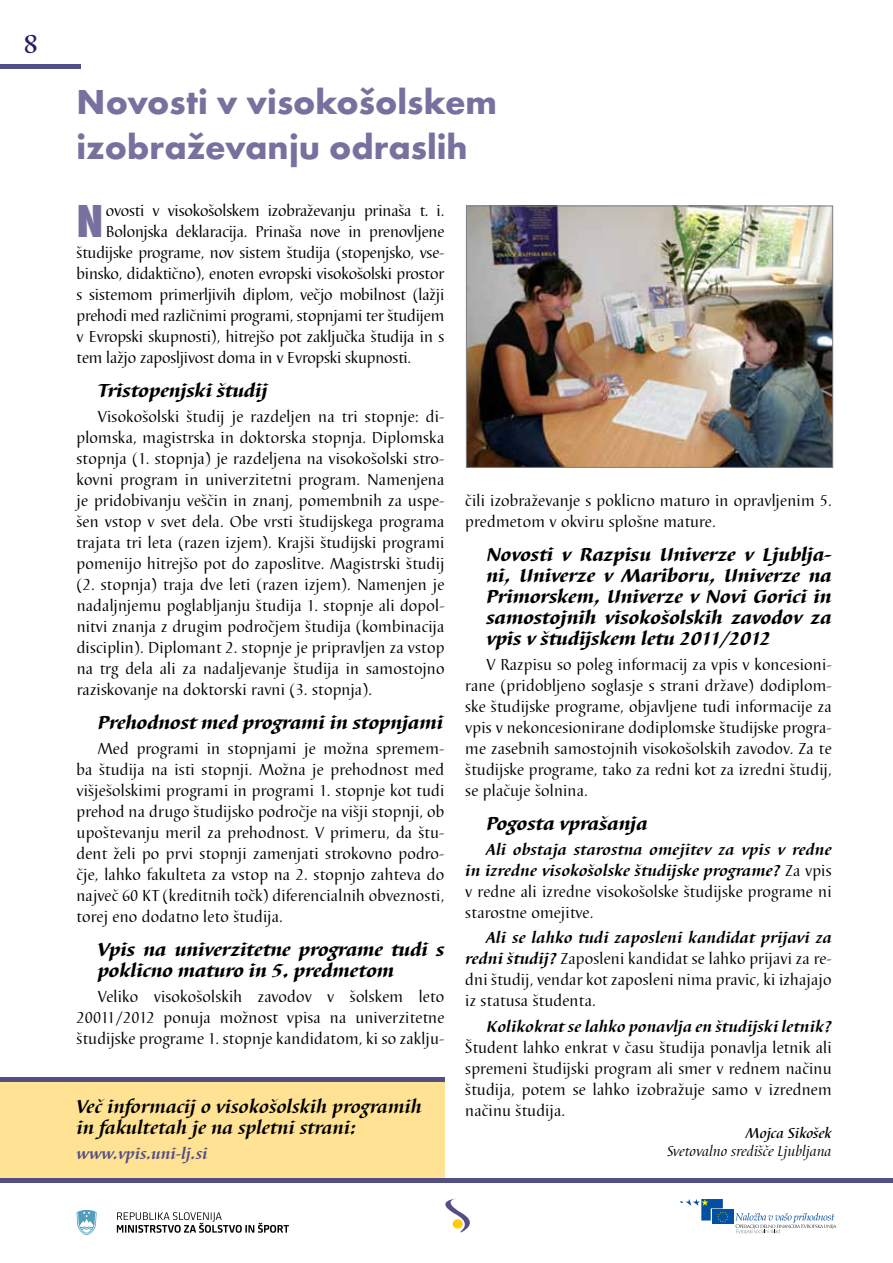
<style>
.page{position:relative;width:893px;height:1263px;background:#fff}
.page>*{position:absolute;margin:0;border:0;box-sizing:border-box;transform-origin:0 0}
.t1{font:48px "Futura TEE Extr Bold Cond";color:#78719f}
.t2{font:700 36px/45px "Futura TEE";color:#78719f}
.t3{font:500 27px "Barbedor TEE";color:#221e67}
.t4{font:19.5px/21px "Barbedor TEE Heav Ital";color:#000}
.t5{font:italic 700 19.5px/21px "Barbedor TEE";color:#000}
.t6{font:16.5px/21px "Barbedor TEE";letter-spacing:-.01em;color:#000;text-align:justify}
.t7{font:italic 700 16.5px/21px "Barbedor TEE";letter-spacing:.01em;color:#000;text-align:justify}
.t8{font:16.5px/21px "Barbedor TEE";letter-spacing:.01em;color:#000}
.t9{font:italic 700 16.5px "Barbedor TEE";color:#544e86}
.t10{font:italic 15px "Barbedor TEE";color:#000}
.t11{font:italic 500 15px "Barbedor TEE";color:#000}
.s1{font-weight:400;font-style:normal}
.s2{font-weight:700;font-style:italic}
</style>
<div class="page">
<svg style="left:445px;top:1198px;width:25px;height:34px"></svg>
<div style="left:453px;top:1219px;width:10px;height:9px;background:#ffcb05;border-radius:50%"></div>
<div style="left:712px;top:1210px;width:22px;height:14px;background:#034fa1"></div>
<svg style="left:680px;top:1199px;width:48px;height:23px"></svg>
<svg style="left:735px;top:1213px;width:102px;height:21px"></svg>
<svg style="left:117px;top:1212px;width:172px;height:21px"></svg>
<svg style="left:77px;top:1210px;width:20px;height:25px"></svg>
<div style="left:0;top:1078px;width:444px;height:104px;background:#ffe293"></div>
<hr style="left:0;top:1078px;width:444px;height:4px;background:#544e86">
<img style="left:468px;top:208px;width:363px;height:258px">
<div style="left:466px;top:206px;width:367px;height:262px;border:1px solid #808285"></div>
<hr style="left:0;top:1178px;width:893px;height:4px;background:#544e86">
<hr style="left:0;top:64px;width:81px;height:4px;background:#544e86">
<h3 class="t3" style="left:24px;top:28px;width:16px">8</h3>
<h2 class="t2" style="left:77px;top:78px;width:422px">Novosti v visokošolskem izobraževanju odraslih</h2>
<h1 class="t1" style="left:77px;top:194px;width:29px">N</h1>
<p class="t6" style="left:106px;top:201px;width:340px">ovosti v visokošolskem izobraževanju prinaša t. i.</p>
<p class="t6" style="left:106px;top:222px;width:340px">Bolonjska deklaracija. Prinaša nove in prenovljene</p>
<p class="t6" style="left:77px;top:243px;width:369px">študijske programe, nov sistem študija (stopenjsko, vse-</p>
<p class="t6" style="left:77px;top:264px;width:369px">binsko, didaktično), enoten evropski visokošolski prostor</p>
<p class="t6" style="left:77px;top:285px;width:369px">s sistemom primerljivih diplom, večjo mobilnost (lažji</p>
<p class="t6" style="left:77px;top:306px;width:369px">prehodi med različnimi programi, stopnjami ter študijem</p>
<p class="t6" style="left:76px;top:327px;width:369px">v Evropski skupnosti), hitrejšo pot zaključka študija in s</p>
<p class="t6" style="left:76px;top:348px;width:336px">tem lažjo zaposljivost doma in v Evropski skupnosti.</p>
<p class="t4" style="left:98px;top:381px;width:171px">Tristopenjski študij</p>
<p class="t6" style="left:76px;top:407px;width:370px;text-indent:21px">Visokošolski študij je razdeljen na tri stopnje: di&shy;plomska, magistrska in doktorska stopnja. Diplomska stopnja (1. stopnja) je razdeljena na visokošolski stro&shy;kovni program in univerzitetni program. Namenjena je pridobivanju veščin in znanj, pomembnih za uspe&shy;šen vstop v svet dela. Obe vrsti študijskega programa trajata tri leta (razen izjem). Krajši študijski programi pomenijo hitrejšo pot do zaposlitve. Magistrski študij (2. stopnja) traja dve leti (razen izjem). Namenjen je nadaljnjemu poglabljanju študija 1. stopnje ali dopol&shy;nitvi znanja z drugim področjem študija (kombinacija disciplin). Diplomant 2. stopnje je pripravljen za vstop na trg dela ali za nadaljevanje študija in samostojno raziskovanje na doktorski ravni (3. stopnja).</p>
<p class="t4" style="left:98px;top:713px;width:347px">Prehodnost med programi in stopnjami</p>
<p class="t6" style="left:76px;top:739px;width:369px;text-indent:21px">Med programi in stopnjami je možna spremem&shy;ba študija na isti stopnji. Možna je prehodnost med višješolskimi programi in programi 1. stopnje kot tudi prehod na drugo študijsko področje na višji stopnji, ob upoštevanju meril za prehodnost. V primeru, da štu&shy;dent želi po prvi stopnji zamenjati strokovno podro&shy;čje, lahko fakulteta za vstop na 2. stopnjo zahteva do največ 60 KT (kreditnih točk) diferencialnih obveznosti, torej eno dodatno leto študija.</p>
<p class="t4" style="left:98px;top:940px;width:348px">Vpis na univerzitetne programe tudi s poklicno maturo in 5. predmetom</p>
<p class="t6" style="left:77px;top:987px;width:369px;text-indent:21px">Veliko visokošolskih zavodov v šolskem leto 20011/2012 ponuja možnost vpisa na univerzitetne študijske programe 1. stopnje kandidatom, ki so zaklju-</p>
<p class="t8" style="left:465px;top:491px;width:368px">čili izobraževanje s poklicno maturo in opravljenim 5. predmetom v okviru splošne mature.</p>
<p class="t4" style="left:486px;top:544px;width:347px;text-align:justify">Novosti v Razpisu Univerze v Ljublja&shy;ni, Univerze v Mariboru, Univerze na Primorskem, Univerze v Novi Gorici in samostojnih visokošolskih zavodov za vpis v študijskem letu 2011/2012</p>
<p class="t6" style="left:465px;top:655px;width:368px;text-indent:21px">V Razpisu so poleg informacij za vpis v koncesioni&shy;rane (pridobljeno soglasje s strani države) dodiplom&shy;ske študijske programe, objavljene tudi informacije za vpis v nekoncesionirane dodiplomske študijske progra&shy;me zasebnih samostojnih visokošolskih zavodov. Za te študijske programe, tako za redni kot za izredni študij, se plačuje šolnina.</p>
<p class="t4" style="left:486px;top:813px;width:163px">Pogosta vprašanja</p>
<p class="t7" style="left:465px;top:839px;width:368px;text-indent:21px">Ali obstaja starostna omejitev za vpis v redne in izredne visokošolske študijske programe? <span class="s1">Za vpis v redne ali izredne visokošolske študijske programe ni starostne omejitve.</span></p>
<p class="t6" style="left:465px;top:928px;width:368px;text-indent:21px"><span class="s2">Ali se lahko tudi zaposleni kandidat prijavi za redni študij?</span> Zaposleni kandidat se lahko prijavi za re&shy;dni študij, vendar kot zaposleni nima pravic, ki izhajajo iz statusa študenta.</p>
<p class="t7" style="left:486px;top:1016px;width:347px">Kolikokrat se lahko ponavlja en študijski letnik?</p>
<p class="t6" style="left:465px;top:1037px;width:368px">Študent lahko enkrat v času študija ponavlja letnik ali spremeni študijski program ali smer v rednem načinu študija, potem se lahko izobražuje samo v izrednem načinu študija.</p>
<p class="t11" style="left:746px;top:1124px;width:87px">Mojca Sikošek</p>
<p class="t10" style="left:667px;top:1142px;width:166px">Svetovalno središče Ljubljana</p>
<p class="t5" style="left:77px;top:1096px;width:347px">Več informacij o visokošolskih programih in fakultetah je na spletni strani:</p>
<p class="t9" style="left:77px;top:1144px;width:132px">www.vpis.uni-lj.si</p>
</div>
